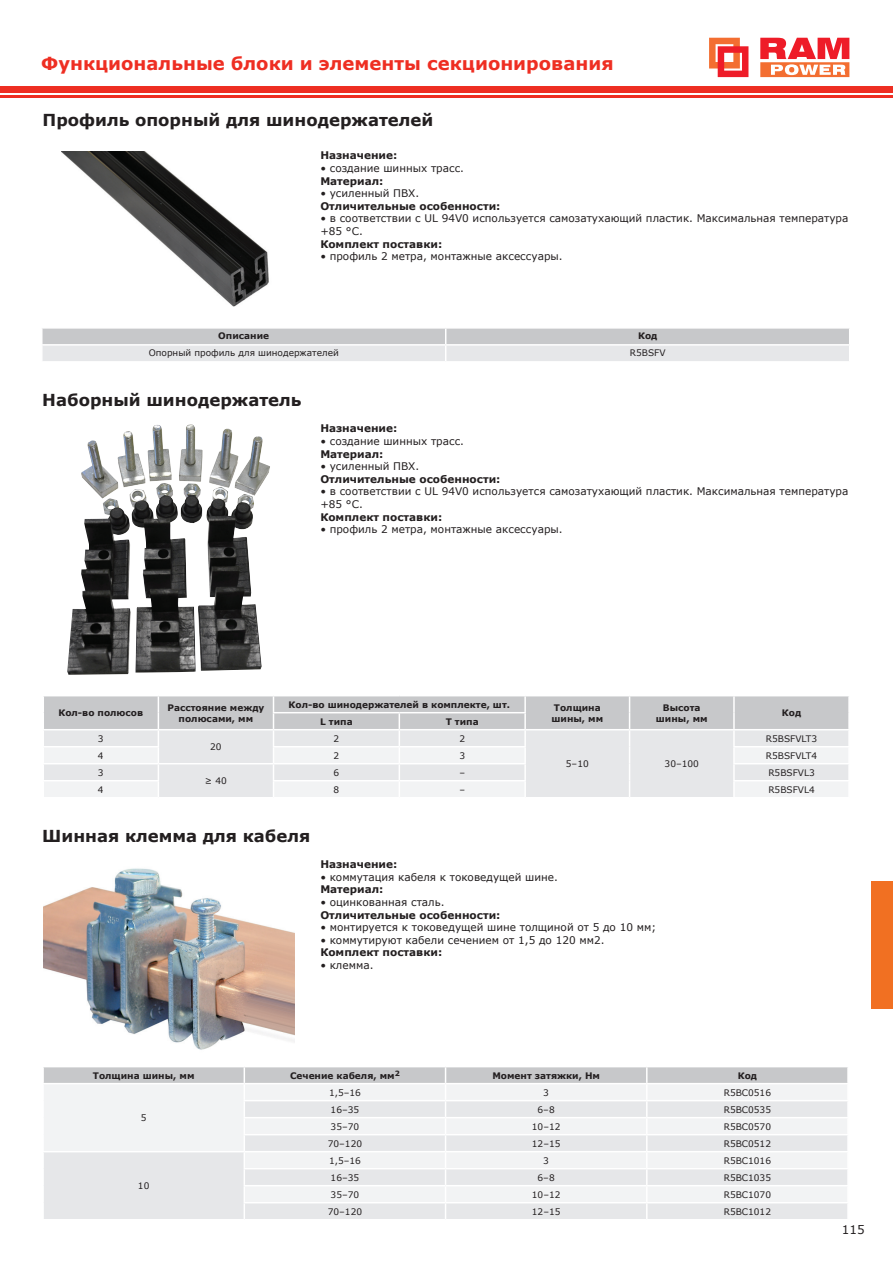
<style>
.page{position:relative;width:893px;height:1263px;background:#fff}
.page>*{position:absolute;margin:0;border:0;box-sizing:border-box;transform-origin:0 0}
.t1{font:700 18px "Verdana";color:#ee2e22}
.Zag_11{font:700 16.5px "Verdana";color:#231f20}
.t2{font:12px "Verdana";color:#231f20}
.text_7{font:10.5px/12.6px "Verdana";color:#231f20}
.text_7-2{font:700 10.5px "Verdana";color:#231f20}
.Text_6_n{font:9px "Verdana";color:#231f20}
.Text_6_n-2{font:700 9px/10.8px "Verdana";color:#231f20;text-align:center}
</style>
<div class="page">
<svg style="left:0;top:87px;width:2px;height:11px"></svg>
<div style="left:2px;top:87px;width:891px;height:6px;background:#ee2e22"></div>
<hr style="left:2px;top:95px;width:891px;height:3px;background:#ee2e22">
<svg style="left:709px;top:38px;width:39px;height:39px"></svg>
<svg style="left:760px;top:38px;width:89px;height:39px"></svg>
<div style="left:871px;top:881px;width:22px;height:127px;background:#f17022"></div>
<svg style="left:42px;top:328px;width:807px;height:33px;background:#d9dadb"></svg>
<img style="left:61px;top:151px;width:208px;height:156px">
<svg style="left:43px;top:1067px;width:805px;height:152px"></svg>
<svg style="left:43px;top:696px;width:806px;height:101px"></svg>
<img style="left:81px;top:424px;width:189px;height:248px">
<img style="left:44px;top:868px;width:251px;height:182px">
<p class="t1" style="left:41px;top:50px;width:574px">Функциональные блоки и элементы секционирования</p>
<p class="Zag_11" style="left:43px;top:109px;width:392px">Профиль опорный для шинодержателей</p>
<p class="text_7-2" style="left:320px;top:148px;width:79px">Назначение:</p>
<p class="text_7" style="left:320px;top:162px;width:145px">• создание шинных трасс.</p>
<p class="text_7-2" style="left:320px;top:173px;width:65px">Материал:</p>
<p class="text_7" style="left:320px;top:187px;width:100px">• усиленный ПВХ.</p>
<p class="text_7-2" style="left:320px;top:199px;width:182px">Отличительные особенности:</p>
<p class="text_7" style="left:320px;top:212px;width:530px">• в соответствии с UL 94V0 используется самозатухающий пластик. Максимальная температура +85 °C.</p>
<p class="text_7-2" style="left:320px;top:236px;width:123px">Комплект поставки:</p>
<p class="text_7" style="left:320px;top:250px;width:244px">• профиль 2 метра, монтажные аксессуары.</p>
<p class="Text_6_n-2" style="left:218px;top:330px;width:52px">Описание</p>
<p class="Text_6_n-2" style="left:638px;top:330px;width:21px">Код</p>
<p class="Text_6_n" style="left:149px;top:347px;width:192px">Опорный профиль для шинодержателей</p>
<p class="Text_6_n" style="left:630px;top:347px;width:37px">R5BSFV</p>
<p class="Zag_11" style="left:42px;top:388px;width:261px">Наборный шинодержатель</p>
<p class="text_7-2" style="left:320px;top:421px;width:79px">Назначение:</p>
<p class="text_7" style="left:320px;top:435px;width:145px">• создание шинных трасс.</p>
<p class="text_7-2" style="left:320px;top:446px;width:65px">Материал:</p>
<p class="text_7" style="left:320px;top:460px;width:100px">• усиленный ПВХ.</p>
<p class="text_7-2" style="left:320px;top:471px;width:182px">Отличительные особенности:</p>
<p class="text_7" style="left:320px;top:485px;width:530px">• в соответствии с UL 94V0 используется самозатухающий пластик. Максимальная температура +85 °C.</p>
<p class="text_7-2" style="left:320px;top:509px;width:123px">Комплект поставки:</p>
<p class="text_7" style="left:320px;top:523px;width:244px">• профиль 2 метра, монтажные аксессуары.</p>
<p class="Text_6_n-2" style="left:58px;top:707px;width:86px">Кол-во полюсов</p>
<p class="Text_6_n-2" style="left:167px;top:702px;width:99px">Расстояние между полюсами, мм</p>
<p class="Text_6_n-2" style="left:289px;top:699px;width:223px">Кол-во шинодержателей в комплекте, шт.</p>
<p class="Text_6_n-2" style="left:551px;top:702px;width:53px;text-align:left">Толщина шины, мм</p>
<p class="Text_6_n-2" style="left:656px;top:702px;width:53px">Высота шины, мм</p>
<p class="Text_6_n-2" style="left:782px;top:707px;width:21px">Код</p>
<p class="Text_6_n-2" style="left:320px;top:716px;width:34px">L типа</p>
<p class="Text_6_n-2" style="left:446px;top:716px;width:35px">T типа</p>
<p class="Text_6_n" style="left:98px;top:732px;width:7px">3</p>
<p class="Text_6_n" style="left:334px;top:732px;width:7px">2</p>
<p class="Text_6_n" style="left:459px;top:732px;width:7px">2</p>
<p class="Text_6_n" style="left:766px;top:732px;width:53px">R5BSFVLT3</p>
<p class="Text_6_n" style="left:210px;top:741px;width:13px">20</p>
<p class="Text_6_n" style="left:98px;top:749px;width:7px">4</p>
<p class="Text_6_n" style="left:334px;top:749px;width:7px">2</p>
<p class="Text_6_n" style="left:459px;top:749px;width:7px">3</p>
<p class="Text_6_n" style="left:766px;top:749px;width:53px">R5BSFVLT4</p>
<p class="Text_6_n" style="left:98px;top:766px;width:7px">3</p>
<p class="Text_6_n" style="left:205px;top:775px;width:23px">≥ 40</p>
<p class="Text_6_n" style="left:566px;top:758px;width:24px">5–10</p>
<p class="Text_6_n" style="left:665px;top:758px;width:36px">30–100</p>
<p class="Text_6_n" style="left:334px;top:766px;width:7px">6</p>
<p class="Text_6_n" style="left:459px;top:766px;width:7px">–</p>
<p class="Text_6_n" style="left:768px;top:766px;width:48px">R5BSFVL3</p>
<p class="Text_6_n" style="left:98px;top:783px;width:7px">4</p>
<p class="Text_6_n" style="left:334px;top:783px;width:7px">8</p>
<p class="Text_6_n" style="left:459px;top:783px;width:7px">–</p>
<p class="Text_6_n" style="left:768px;top:783px;width:48px">R5BSFVL4</p>
<p class="Zag_11" style="left:42px;top:824px;width:270px">Шинная клемма для кабеля</p>
<p class="text_7-2" style="left:320px;top:857px;width:79px">Назначение:</p>
<p class="text_7" style="left:320px;top:871px;width:239px">• коммутация кабеля к токоведущей шине.</p>
<p class="text_7-2" style="left:320px;top:882px;width:65px">Материал:</p>
<p class="text_7" style="left:320px;top:896px;width:126px">• оцинкованная сталь.</p>
<p class="text_7-2" style="left:320px;top:907px;width:182px">Отличительные особенности:</p>
<p class="text_7" style="left:320px;top:921px;width:337px">• монтируется к токоведущей шине толщиной от 5 до 10 мм;</p>
<p class="text_7" style="left:320px;top:934px;width:286px">• коммутируют кабели сечением от 1,5 до 120 мм2.</p>
<p class="text_7-2" style="left:320px;top:945px;width:123px">Комплект поставки:</p>
<p class="text_7" style="left:320px;top:959px;width:55px">• клемма.</p>
<p class="Text_6_n-2" style="left:93px;top:1070px;width:103px">Толщина шины, мм</p>
<p class="Text_6_n-2" style="left:290px;top:1070px;width:111px">Сечение кабеля, мм<sup>2</sup></p>
<p class="Text_6_n-2" style="left:492px;top:1070px;width:109px">Момент затяжки, Нм</p>
<p class="Text_6_n-2" style="left:738px;top:1070px;width:21px">Код</p>
<p class="Text_6_n" style="left:141px;top:1112px;width:7px">5</p>
<p class="Text_6_n" style="left:329px;top:1086px;width:33px">1,5–16</p>
<p class="Text_6_n" style="left:543px;top:1086px;width:7px">3</p>
<p class="Text_6_n" style="left:724px;top:1086px;width:49px">R5BC0516</p>
<p class="Text_6_n" style="left:331px;top:1103px;width:30px">16–35</p>
<p class="Text_6_n" style="left:538px;top:1103px;width:19px">6–8</p>
<p class="Text_6_n" style="left:724px;top:1103px;width:49px">R5BC0535</p>
<p class="Text_6_n" style="left:331px;top:1120px;width:30px">35–70</p>
<p class="Text_6_n" style="left:532px;top:1120px;width:30px">10–12</p>
<p class="Text_6_n" style="left:724px;top:1120px;width:49px">R5BC0570</p>
<p class="Text_6_n" style="left:328px;top:1137px;width:36px">70–120</p>
<p class="Text_6_n" style="left:532px;top:1137px;width:30px">12–15</p>
<p class="Text_6_n" style="left:724px;top:1137px;width:49px">R5BC0512</p>
<p class="Text_6_n" style="left:138px;top:1180px;width:13px">10</p>
<p class="Text_6_n" style="left:329px;top:1154px;width:33px">1,5–16</p>
<p class="Text_6_n" style="left:543px;top:1154px;width:7px">3</p>
<p class="Text_6_n" style="left:724px;top:1154px;width:49px">R5BC1016</p>
<p class="Text_6_n" style="left:331px;top:1171px;width:30px">16–35</p>
<p class="Text_6_n" style="left:538px;top:1171px;width:19px">6–8</p>
<p class="Text_6_n" style="left:724px;top:1171px;width:49px">R5BC1035</p>
<p class="Text_6_n" style="left:331px;top:1188px;width:30px">35–70</p>
<p class="Text_6_n" style="left:532px;top:1188px;width:30px">10–12</p>
<p class="Text_6_n" style="left:724px;top:1188px;width:49px">R5BC1070</p>
<p class="Text_6_n" style="left:328px;top:1205px;width:36px">70–120</p>
<p class="Text_6_n" style="left:532px;top:1205px;width:30px">12–15</p>
<p class="Text_6_n" style="left:724px;top:1205px;width:49px">R5BC1012</p>
<p class="t2" style="left:842px;top:1221px;width:24px">115</p>
</div>
